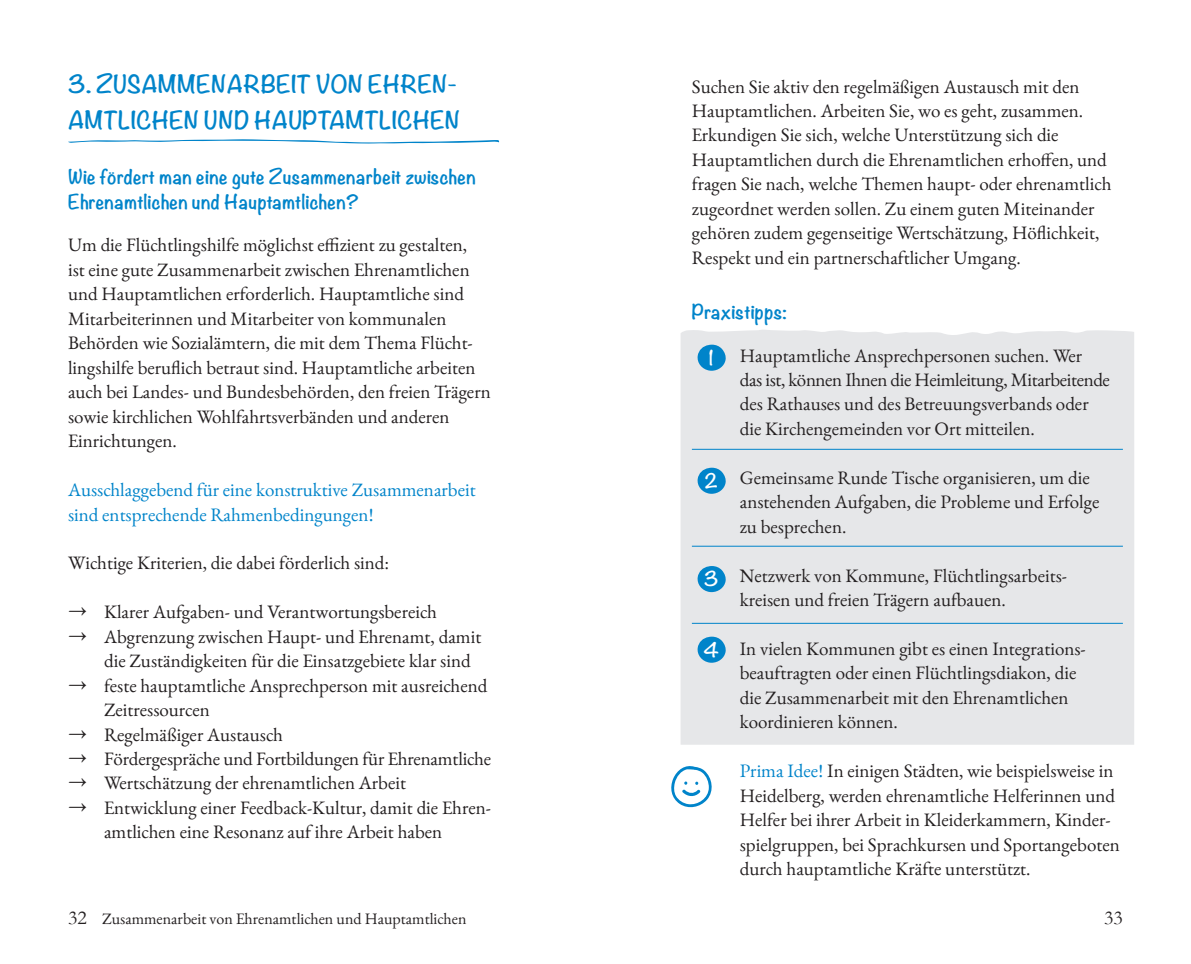
<style>
.page{position:relative;width:1191px;height:964px;background:#fff}
.page>*{position:absolute;margin:0;border:0;box-sizing:border-box;transform-origin:0 0}
.t1{font:700 22px/36.6px "Noteworthy";color:#0084ca}
.t2{font:20px "Garamond";color:#231f20}
.t3{font:19px/24.4px "EB Garamond";color:#231f20}
.t4{font:19px/24.4px "EB Garamond";color:#0084ca}
.t5{font:700 18px/24.4px "Noteworthy";letter-spacing:.01em;color:#0084ca}
.t6{font:700 18px "Noteworthy";color:#fff}
.t7{font:16px "EB Garamond";color:#231f20}
.s1{font-size:22.8px}
.s2{color:#0084ca}
.s3{font-family:"Garamond";font-size:20px}
</style>
<div class="page">
<svg style="left:68px;top:139px;width:431px;height:5px"></svg>
<div style="left:680px;top:330px;width:454px;height:415px;background:#e6e7e9"></div>
<hr style="left:692px;top:449px;width:431px;height:1px;background:#0084ca">
<hr style="left:692px;top:546px;width:431px;height:1px;background:#0084ca">
<hr style="left:692px;top:623px;width:431px;height:1px;background:#0084ca">
<svg style="left:696px;top:345px;width:30px;height:26px"></svg>
<svg style="left:696px;top:468px;width:30px;height:26px"></svg>
<svg style="left:696px;top:566px;width:30px;height:26px"></svg>
<svg style="left:696px;top:637px;width:30px;height:26px"></svg>
<svg style="left:671px;top:766px;width:41px;height:42px"></svg>
<p class="t1" style="left:68px;top:65px;width:394px">3. Zusammenarbeit von Ehren&shy;amtlichen und Hauptamtlichen</p>
<p class="t5" style="left:68px;top:164px;width:409px">Wie fördert man eine gute Zusammenarbeit zwischen<br>Ehrenamtlichen und Hauptamtlichen?</p>
<p class="t3" style="left:68px;top:232px;width:424px">Um die Flüchtlingshilfe möglichst effizient zu gestalten,<br>ist eine gute Zusammenarbeit zwischen Ehrenamtlichen und Hauptamtlichen erforderlich. Hauptamtliche sind Mitarbeiterinnen und Mitarbeiter von kommunalen Behörden wie Sozialämtern, die mit dem Thema Flücht&shy;lingshilfe beruflich betraut sind. Hauptamtliche arbeiten auch bei Landes- und Bundesbehörden, den freien Trägern sowie kirchlichen Wohlfahrtsverbänden und anderen Einrichtungen.</p>
<p class="t4" style="left:68px;top:477px;width:409px">Ausschlaggebend für eine konstruktive Zusammenarbeit sind entsprechende Rahmenbedingungen!</p>
<p class="t3" style="left:68px;top:550px;width:323px">Wichtige Kriterien, die dabei förderlich sind:</p>
<p class="t3" style="left:68px;top:599px;width:370px"><span class="s1">→</span> Klarer Aufgaben- und Verantwortungsbereich</p>
<p class="t3" style="left:104px;top:624px;width:379px;text-indent:-36px"><span class="s1">→</span> Abgrenzung zwischen Haupt- und Ehrenamt, damit die Zuständigkeiten für die Einsatzgebiete klar sind</p>
<p class="t3" style="left:104px;top:673px;width:385px;text-indent:-36px"><span class="s1">→</span> feste hauptamtliche Ansprechperson mit ausreichend<br>Zeitressourcen</p>
<p class="t3" style="left:68px;top:721px;width:216px"><span class="s1">→</span> Regelmäßiger Austausch</p>
<p class="t3" style="left:68px;top:746px;width:424px"><span class="s1">→</span> Fördergespräche und Fortbildungen für Ehrenamtliche</p>
<p class="t3" style="left:68px;top:770px;width:339px"><span class="s1">→</span> Wertschätzung der ehrenamtlichen Arbeit</p>
<p class="t3" style="left:104px;top:795px;width:388px;text-indent:-36px"><span class="s1">→</span> Entwicklung einer Feedback-Kultur, damit die Ehren&shy;amtlichen eine Resonanz auf ihre Arbeit haben</p>
<p class="t3" style="left:692px;top:73px;width:421px">Suchen Sie aktiv den regelmäßigen Austausch mit den Hauptamtlichen. Arbeiten Sie, wo es geht, zusammen.<br>Erkundigen Sie sich, welche Unterstützung sich die Hauptamtlichen durch die Ehrenamtlichen erhoffen, und fragen Sie nach, welche Themen haupt- oder ehrenamtlich zugeordnet werden sollen. Zu einem guten Miteinander gehören zudem gegenseitige Wertschätzung, Höflichkeit, Respekt und ein partnerschaftlicher Umgang.</p>
<p class="t5" style="left:692px;top:299px;width:97px">Praxistipps:</p>
<p class="t3" style="left:740px;top:342px;width:372px">Hauptamtliche Ansprechpersonen suchen. Wer<br>das ist, können Ihnen die Heimleitung, Mitarbeitende des Rathauses und des Betreuungsverbands oder die Kirchengemeinden vor Ort mitteilen.</p>
<p class="t3" style="left:740px;top:465px;width:361px">Gemeinsame Runde Tische organisieren, um die anstehenden Aufgaben, die Probleme und Erfolge zu besprechen.</p>
<p class="t3" style="left:740px;top:563px;width:329px">Netzwerk von Kommune, Flüchtlingsarbeits&shy;kreisen und freien Trägern aufbauen.</p>
<p class="t3" style="left:740px;top:636px;width:347px">In vielen Kommunen gibt es einen Integrations&shy;beauftragten oder einen Flüchtlingsdiakon, die die Zusammenarbeit mit den Ehrenamtlichen koordinieren können.</p>
<p class="t3" style="left:740px;top:758px;width:381px"><span class="s2">Prima Idee!</span> In einigen Städten, wie beispielsweise in Heidelberg, werden ehrenamtliche Helferinnen und Helfer bei ihrer Arbeit in Kleiderkammern, Kinder&shy;spielgruppen, bei Sprachkursen und Sportangeboten durch hauptamtliche Kräfte unterstützt.</p>
<p class="t6" style="left:708px;top:342px;width:7px">1</p>
<p class="t6" style="left:704px;top:465px;width:15px">2</p>
<p class="t6" style="left:704px;top:563px;width:16px">3</p>
<p class="t6" style="left:703px;top:634px;width:17px">4</p>
<p class="t7" style="left:68px;top:905px;width:400px"><span class="s3">32</span> Zusammenarbeit von Ehrenamtlichen und Hauptamtlichen</p>
<p class="t2" style="left:1104px;top:905px;width:20px">33</p>
</div>
